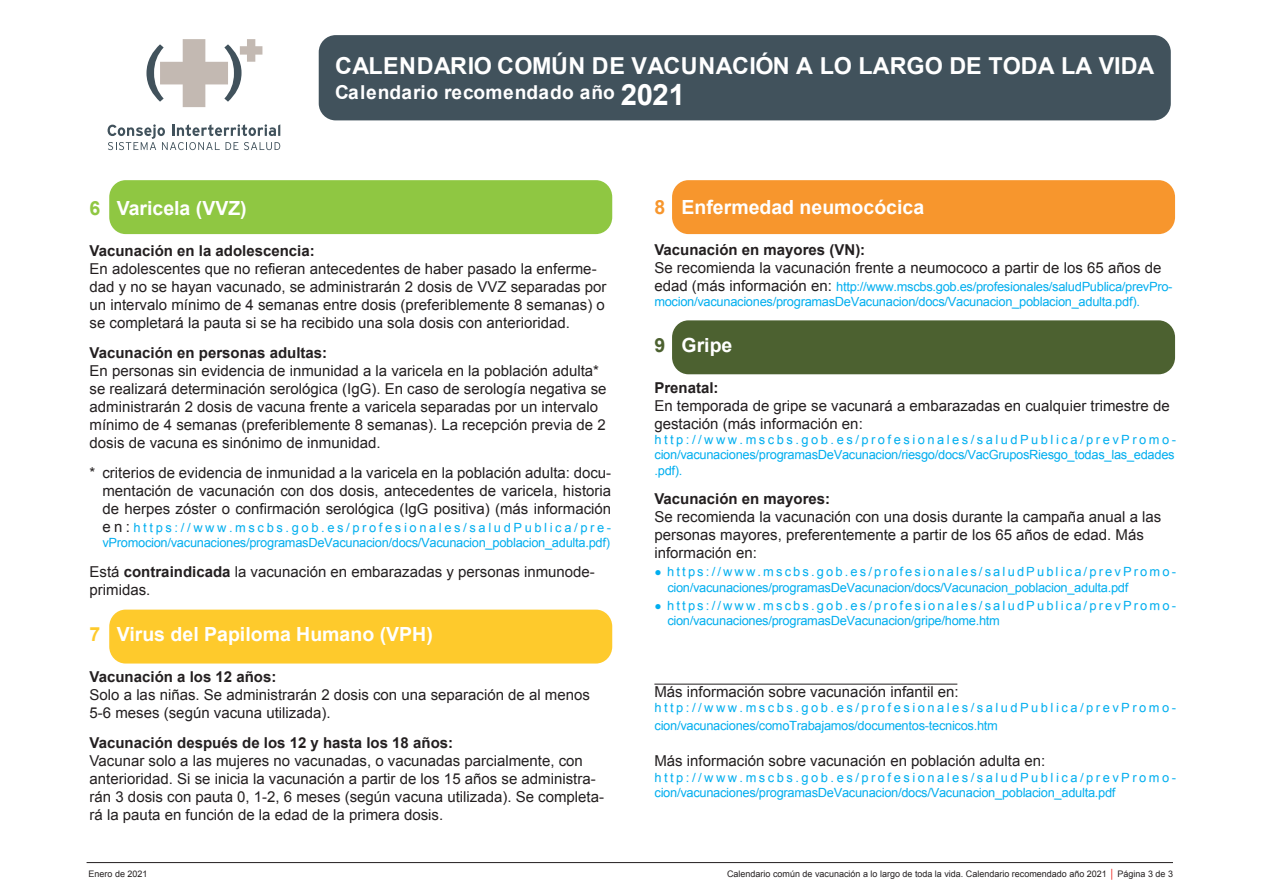
<style>
.page{position:relative;width:1263px;height:893px;background:#fff}
.page>*{position:absolute;margin:0;border:0;box-sizing:border-box;transform-origin:0 0}
.t1{font:700 23.4px "Arial";color:#fff}
.t2{font:700 19.5px "Arial";color:#fff}
.t3{font:700 19.2px "Arial";letter-spacing:.005em;color:#fff}
.t4{font:15px/18px "Arial";color:#231f20}
.t5{font:700 15px "Arial";color:#231f20}
.t6{font:12.75px/15.6px "Arial";color:#00aeef}
.t7{font:12px "Arial";color:#00aeef}
.t8{font:9px "Arial";color:#231f20}
.s1{font-size:29.4px}
.s2{color:#8fc742}
.s3{font-weight:700}
.s4{color:#feca2c}
.s5{color:#f7962d}
.s6{color:#4c6130}
.s7{color:#ee312b}
</style>
<div class="page">
<div style="left:672px;top:320px;width:503px;height:54px;background:#4c6130;border-radius:17px"></div>
<div style="left:672px;top:180px;width:503px;height:54px;background:#f7962d;border-radius:17px"></div>
<div style="left:109px;top:610px;width:503px;height:53px;background:#feca2c;border-radius:17px"></div>
<div style="left:109px;top:180px;width:503px;height:54px;background:#8fc742;border-radius:17px"></div>
<div style="left:319px;top:35px;width:852px;height:85px;background:#41525c;border-radius:17px"></div>
<svg style="left:146px;top:39px;width:116px;height:68px"></svg>
<svg style="left:108px;top:124px;width:172px;height:26px"></svg>
<hr style="left:87px;top:862px;width:1086px;height:1px;background:#231f20">
<hr style="left:654px;top:684px;width:303px;height:1px;background:#231f20">
<h1 class="t1" style="left:335px;top:50px;width:821px">CALENDARIO COMÚN DE VACUNACIÓN A LO LARGO DE TODA LA VIDA</h1>
<p class="t3" style="left:335px;top:79px;width:352px">Calendario recomendado año <span class="s1">2021</span></p>
<h2 class="t2" style="left:90px;top:195px;width:159px"><span class="s2">6</span> Varicela (VVZ)</h2>
<p class="t5" style="left:90px;top:241px;width:227px">Vacunación en la adolescencia:</p>
<p class="t4" style="left:90px;top:260px;width:518px">En adolescentes que no refieran antecedentes de haber pasado la enferme&shy;dad y no se hayan vacunado, se administrarán 2 dosis de VVZ separadas por un intervalo mínimo de 4 semanas entre dosis (preferiblemente 8 semanas) o se completará la pauta si se ha recibido una sola dosis con anterioridad.</p>
<p class="t5" style="left:90px;top:343px;width:239px">Vacunación en personas adultas:</p>
<p class="t4" style="left:90px;top:362px;width:518px">En personas sin evidencia de inmunidad a la varicela en la población adulta* se realizará determinación serológica (IgG). En caso de serología negativa se administrarán 2 dosis de vacuna frente a varicela separadas por un intervalo mínimo de 4 semanas (preferiblemente 8 semanas). La recepción previa de 2 dosis de vacuna es sinónimo de inmunidad.</p>
<p class="t4" style="left:102px;top:464px;width:510px;text-align:justify;text-indent:-13px">* criterios de evidencia de inmunidad a la varicela en la población adulta: docu&shy;mentación de vacunación con dos dosis, antecedentes de varicela, historia de herpes zóster o confirmación serológica (IgG positiva) (más información en:</p>
<p class="t6" style="left:103px;top:515px;width:510px;text-align:right;rotate:1deg">https://www.mscbs.gob.es/profesionales/saludPublica/pre&shy;vPromocion/vacunaciones/programasDeVacunacion/docs/Vacunacion_poblacion_adulta.pdf)</p>
<p class="t4" style="left:90px;top:563px;width:507px">Está <span class="s3">contraindicada</span> la vacunación en embarazadas y personas inmunode&shy;primidas.</p>
<h2 class="t2" style="left:90px;top:621px;width:345px"><span class="s4">7</span> Virus del Papiloma Humano (VPH)</h2>
<p class="t5" style="left:90px;top:666px;width:188px">Vacunación a los 12 años:</p>
<p class="t4" style="left:90px;top:685px;width:502px">Solo a las niñas. Se administrarán 2 dosis con una separación de al menos<br>5-6 meses (según vacuna utilizada).</p>
<p class="t5" style="left:90px;top:732px;width:365px">Vacunación después de los 12 y hasta los 18 años:</p>
<p class="t4" style="left:90px;top:751px;width:516px">Vacunar solo a las mujeres no vacunadas, o vacunadas parcialmente, con anterioridad. Si se inicia la vacunación a partir de los 15 años se administra&shy;rán 3 dosis con pauta 0, 1-2, 6 meses (según vacuna utilizada). Se completa&shy;rá la pauta en función de la edad de la primera dosis.</p>
<h2 class="t2" style="left:654px;top:194px;width:271px"><span class="s5">8</span> Enfermedad neumocócica</h2>
<p class="t5" style="left:654px;top:240px;width:212px">Vacunación en mayores (VN):</p>
<p class="t4" style="left:654px;top:259px;width:508px">Se recomienda la vacunación frente a neumococo a partir de los 65 años de edad (más información en:</p>
<p class="t6" style="left:655px;top:272px;width:521px;line-height:17.1px;text-indent:182px;rotate:1deg">http://www.mscbs.gob.es/profesionales/saludPublica/prevPro&shy;mocion/vacunaciones/programasDeVacunacion/docs/Vacunacion_poblacion_adulta.pdf).</p>
<h2 class="t2" style="left:654px;top:332px;width:80px"><span class="s6">9</span> Gripe</h2>
<p class="t5" style="left:654px;top:377px;width:66px">Prenatal:</p>
<p class="t4" style="left:654px;top:396px;width:517px">En temporada de gripe se vacunará a embarazadas en cualquier trimestre de gestación (más información en:</p>
<p class="t6" style="left:655px;top:427px;width:523px;rotate:1deg">http://www.mscbs.gob.es/profesionales/saludPublica/prevPromo&shy;cion/vacunaciones/programasDeVacunacion/riesgo/docs/VacGruposRiesgo_todas_las_edades</p>
<p class="t6" style="left:655px;top:462px;width:29px;rotate:1deg">.pdf).</p>
<p class="t5" style="left:654px;top:489px;width:177px">Vacunación en mayores:</p>
<p class="t4" style="left:654px;top:508px;width:508px">Se recomienda la vacunación con una dosis durante la campaña anual a las personas mayores, preferentemente a partir de los 65 años de edad. Más información en:</p>
<p class="t7" style="left:654px;top:564px;width:9px">●</p>
<p class="t6" style="left:667px;top:560px;width:510px;rotate:1deg">https://www.mscbs.gob.es/profesionales/saludPublica/prevPromo&shy;cion/vacunaciones/programasDeVacunacion/docs/Vacunacion_poblacion_adulta.pdf</p>
<p class="t7" style="left:654px;top:598px;width:9px">●</p>
<p class="t6" style="left:667px;top:592px;width:510px;line-height:17px;rotate:1deg">https://www.mscbs.gob.es/profesionales/saludPublica/prevPromo&shy;cion/vacunaciones/programasDeVacunacion/gripe/home.htm</p>
<p class="t4" style="left:654px;top:683px;width:306px">Más información sobre vacunación infantil en:</p>
<p class="t6" style="left:655px;top:694px;width:523px;line-height:19.6px;rotate:1deg">http://www.mscbs.gob.es/profesionales/saludPublica/prevPromo&shy;cion/vacunaciones/comoTrabajamos/documentos-tecnicos.htm</p>
<p class="t4" style="left:654px;top:752px;width:393px">Más información sobre vacunación en población adulta en:</p>
<p class="t6" style="left:655px;top:765px;width:523px;rotate:1deg">http://www.mscbs.gob.es/profesionales/saludPublica/prevPromo&shy;cion/vacunaciones/programasDeVacunacion/docs/Vacunacion_poblacion_adulta.pdf</p>
<p class="t8" style="left:89px;top:868px;width:60px">Enero de 2021</p>
<p class="t8" style="left:727px;top:868px;width:447px">Calendario común de vacunación a lo largo de toda la vida. Calendario recomendado año 2021 <span class="s7">│</span> Página 3 de 3</p>
</div>
